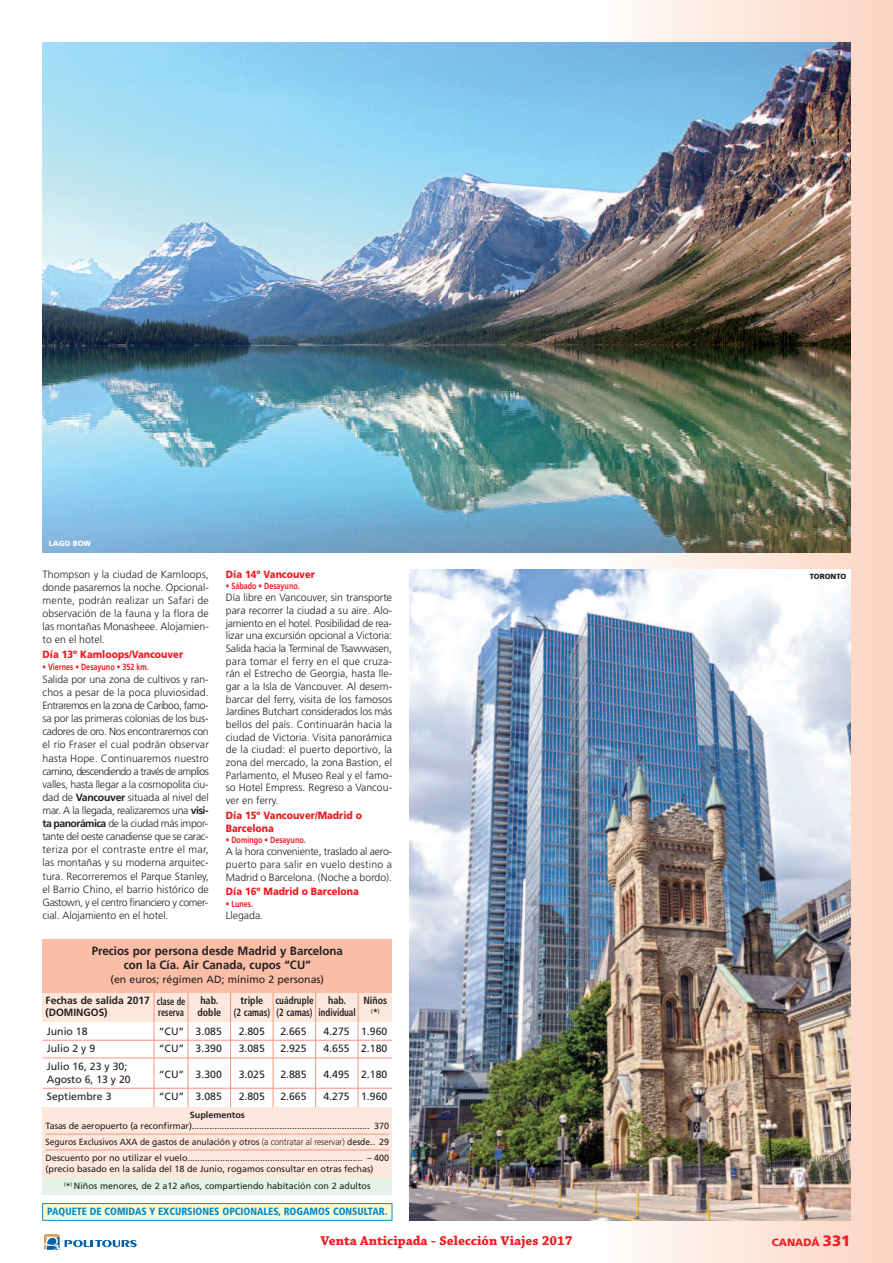
<style>
.page{position:relative;width:893px;height:1263px;background:#fff}
.page>*{position:absolute;margin:0;border:0;box-sizing:border-box;transform-origin:0 0}
.t1{font:13.5px "Chaparral Pro Bold Capt";color:#ee1d23}
.t2{font:700 12px/14.4px "Frutiger LT Std";color:#231f20;text-align:center;scale:.96 1}
.t3{font:300 10.5px/13px "Frutiger LT Std";color:#231f20;text-align:justify}
.t4{font:10.5px/17.7px "Frutiger LT Std";color:#231f20}
.t5{font:900 10.5px/12.8px "Frutiger LT Std";color:#ee1d23;scale:.9 1}
.t6{font:700 condensed 10.5px "Frutiger LT Std";color:#231f20;scale:.96 1}
.t7{font:900 condensed 10.5px "Frutiger LT Std";color:#0089cf;scale:.95 1}
.t8{font:700 10.5px "Frutiger LT Std";color:#231f20}
.t9{font:700 10.5px "Frutiger LT Std";color:#231f20;scale:.96 1}
.t10{font:900 10.5px "Frutiger LT Std";color:#ee1d23}
.t11{font:700 condensed 10.5px "Frutiger LT Std";color:#231f20;scale:.8 1}
.t12{font:9px/15.9px "Frutiger LT Std";color:#231f20;text-align:justify}
.t13{font:700 9px "Frutiger LT Std";color:#ee1d23;scale:.8 1}
.t14{font:700 9px "Frutiger LT Std";color:#231f20}
.t15{font:900 7.5px "Frutiger LT Std";color:#fff}
.t16{font:900 7.5px "Frutiger LT Std";color:#231f20}
.t17{font:700 condensed 5.7px "Frutiger LT Std";color:#231f20;scale:.96 1}
.s1{font-weight:700}
.s2{font-stretch:condensed}
.s3{font-size:10.5px}
.s4{font-weight:300}
.s5{font-size:15px}
</style>
<div class="page">
<svg style="left:592px;top:0;width:301px;height:1263px;background:#fadcce"></svg>
<svg style="left:44px;top:1234px;width:93px;height:16px"></svg>
<img style="left:43px;top:43px;width:807px;height:510px">
<img style="left:409px;top:570px;width:441px;height:650px">
<div style="left:43px;top:992px;width:349px;height:30px;background:#fde8dd"></div>
<hr style="left:43px;top:1040px;width:349px;height:1px;background:#f6977a">
<hr style="left:43px;top:1057px;width:349px;height:1px;background:#f6977a">
<hr style="left:43px;top:1088px;width:349px;height:1px;background:#f6977a">
<hr style="left:188px;top:988px;width:1px;height:133px;background:#f6977a">
<hr style="left:154px;top:988px;width:1px;height:133px;background:#f6977a">
<hr style="left:358px;top:988px;width:1px;height:133px;background:#f6977a">
<hr style="left:230px;top:988px;width:1px;height:133px;background:#f6977a">
<hr style="left:273px;top:989px;width:1px;height:132px;background:#f6977a">
<hr style="left:315px;top:988px;width:1px;height:133px;background:#f6977a">
<div style="left:43px;top:938px;width:349px;height:54px;background:#fabda6"></div>
<div style="left:43px;top:1178px;width:349px;height:17px;background:#e4f2e8"></div>
<div style="left:43px;top:1107px;width:349px;height:71px;background:#fde8dd"></div>
<hr style="left:46px;top:1134px;width:343px;height:1px;background:#f6977a">
<hr style="left:46px;top:1149px;width:343px;height:1px;background:#f6977a">
<div style="left:43px;top:1204px;width:349px;height:16px;background:#fffbd6"></div>
<div style="left:43px;top:1203px;width:349px;height:17px;border:1px solid #0089cf"></div>
<p class="t15" style="left:49px;top:540px;width:44px">LAGO BOW</p>
<p class="t3" style="left:43px;top:568px;width:168px">Thompson y la ciudad de Kamloops,</p>
<p class="t16" style="left:810px;top:573px;width:38px">TORONTO</p>
<p class="t3" style="left:43px;top:581px;width:168px">donde pasaremos la noche. Opcional&shy;mente, podrán realizar un Safari de observación de la fauna y la flora de las montañas Monasheee. Alojamien&shy;to en el hotel.</p>
<p class="t5" style="left:43px;top:649px;width:158px">Día 13º Kamloops/Vancouver</p>
<p class="t13" style="left:43px;top:664px;width:134px">• Viernes • Desayuno • 352 km.</p>
<p class="t3" style="left:42px;top:673px;width:168px">Salida por una zona de cultivos y ran&shy;chos a pesar de la poca pluviosidad.<br>Entraremos en la zona de Cariboo, famo&shy;sa por las primeras colonias de los bus&shy;cadores de oro. Nos encontraremos con el río Fraser el cual podrán observar hasta Hope. Continuaremos nuestro camino, descendiendo a través de amplios valles, hasta llegar a la cosmopolita ciu&shy;dad de <span class="s1">Vancouver</span> situada al nivel del mar. A la llegada, realizaremos una <span class="s1">visi&shy;ta panorámica</span> de la ciudad más impor&shy;tante del oeste canadiense que se carac&shy;teriza por el contraste entre el mar, las montañas y su moderna arquitec&shy;tura. Recorreremos el Parque Stanley, el Barrio Chino, el barrio histórico de Gastown, y el centro financiero y comer&shy;cial. Alojamiento en el hotel.</p>
<p class="t5" style="left:226px;top:568px;width:101px">Día 14º Vancouver</p>
<p class="t13" style="left:226px;top:582px;width:94px">• Sábado • Desayuno.</p>
<p class="t3" style="left:226px;top:592px;width:168px">Día libre en Vancouver, sin transporte para recorrer la ciudad a su aire. Alo&shy;jamiento en el hotel. Posibilidad de rea&shy;lizar una excursión opcional a Victoria:<br>Salida hacia la Terminal de Tsawwasen, para tomar el ferry en el que cruza&shy;rán el Estrecho de Georgia, hasta lle&shy;gar a la Isla de Vancouver. Al desem&shy;barcar del ferry, visita de los famosos Jardines Butchart considerados los más bellos del país. Continuarán hacia la ciudad de Victoria. Visita panorámica de la ciudad: el puerto deportivo, la zona del mercado, la zona Bastion, el Parlamento, el Museo Real y el famo&shy;so Hotel Empress. Regreso a Vancou&shy;ver en ferry.</p>
<p class="t5" style="left:226px;top:810px;width:153px">Día 15º Vancouver/Madrid o<br>Barcelona</p>
<p class="t13" style="left:226px;top:836px;width:102px">• Domingo • Desayuno.</p>
<p class="t3" style="left:226px;top:846px;width:168px">A la hora conveniente, traslado al aero&shy;puerto para salir en vuelo destino a Madrid o Barcelona. (Noche a bordo).</p>
<p class="t5" style="left:226px;top:886px;width:149px">Día 16º Madrid o Barcelona</p>
<p class="t13" style="left:226px;top:900px;width:36px">• Lunes.</p>
<p class="t3" style="left:226px;top:909px;width:39px">Llegada.</p>
<p class="t2" style="left:92px;top:944px;width:263px">Precios por persona desde Madrid y Barcelona con la Cía. Air Canada, cupos “CU”</p>
<p class="t4" style="left:111px;top:971px;width:215px">(en euros; régimen AD; mínimo 2 personas)</p>
<p class="t8" style="left:46px;top:996px;width:141px">Fechas de salida 2017 <span class="s2">clase de</span></p>
<p class="t6" style="left:200px;top:996px;width:20px">hab.</p>
<p class="t6" style="left:241px;top:996px;width:78px">triple cuádruple</p>
<p class="t6" style="left:328px;top:996px;width:20px">hab.</p>
<p class="t6" style="left:363px;top:996px;width:26px">Niños</p>
<p class="t9" style="left:46px;top:1008px;width:66px">(DOMINGOS)</p>
<p class="t11" style="left:158px;top:1008px;width:34px">reserva</p>
<p class="t6" style="left:197px;top:1008px;width:166px">doble (2 camas) (2 camas) individual</p>
<p class="t17" style="left:371px;top:1008px;width:10px">(<span class="s3">*</span>)</p>
<p class="t4" style="left:47px;top:1023px;width:42px">Junio 18</p>
<p class="t4" style="left:159px;top:1023px;width:65px">“CU” 3.085</p>
<p class="t4" style="left:239px;top:1023px;width:28px">2.805</p>
<p class="t4" style="left:280px;top:1023px;width:28px">2.665</p>
<p class="t4" style="left:323px;top:1023px;width:65px">4.275 1.960</p>
<p class="t4" style="left:47px;top:1041px;width:50px">Julio 2 y 9</p>
<p class="t4" style="left:159px;top:1041px;width:65px">“CU” 3.390</p>
<p class="t4" style="left:239px;top:1041px;width:28px">3.085</p>
<p class="t4" style="left:280px;top:1041px;width:28px">2.925</p>
<p class="t4" style="left:323px;top:1041px;width:65px">4.655 2.180</p>
<p class="t4" style="left:47px;top:1058px;width:82px">Julio 16, 23 y 30;</p>
<p class="t4" style="left:159px;top:1066px;width:65px">“CU” 3.300</p>
<p class="t4" style="left:239px;top:1066px;width:28px">3.025</p>
<p class="t4" style="left:280px;top:1066px;width:28px">2.885</p>
<p class="t4" style="left:323px;top:1066px;width:65px">4.495 2.180</p>
<p class="t4" style="left:47px;top:1071px;width:86px">Agosto 6, 13 y 20<br>Septiembre 3</p>
<p class="t4" style="left:159px;top:1089px;width:65px">“CU” 3.085</p>
<p class="t4" style="left:239px;top:1089px;width:28px">2.805</p>
<p class="t4" style="left:280px;top:1089px;width:28px">2.665</p>
<p class="t4" style="left:323px;top:1089px;width:65px">4.275 1.960</p>
<p class="t14" style="left:190px;top:1111px;width:57px">Suplementos</p>
<p class="t12" style="left:46px;top:1118px;width:345px">Tasas de aeropuerto (a reconfirmar)....................................................................... 370<br>Seguros Exclusivos AXA de gastos de anulación y otros <span class="s4">(a contratar al reservar)</span> desde.. 29<br>Descuento por no utilizar el vuelo...................................................................... – 400</p>
<p class="t12" style="left:46px;top:1161px;width:330px">(precio basado en la salida del 18 de Junio, rogamos consultar en otras fechas)</p>
<p class="t7" style="left:47px;top:1207px;width:359px">PAQUETE DE COMIDAS Y EXCURSIONES OPCIONALES, ROGAMOS CONSULTAR.</p>
<p class="t1" style="left:320px;top:1236px;width:254px">Venta Anticipada - Selección Viajes 2017</p>
<p class="t10" style="left:772px;top:1238px;width:80px">CANADÁ <span class="s5">331</span></p>
<p class="t12" style="left:64px;top:1178px;width:308px"><sup>(</sup>*<sup>)</sup> Niños menores, de 2 a12 años, compartiendo habitación con 2 adultos</p>
</div>
